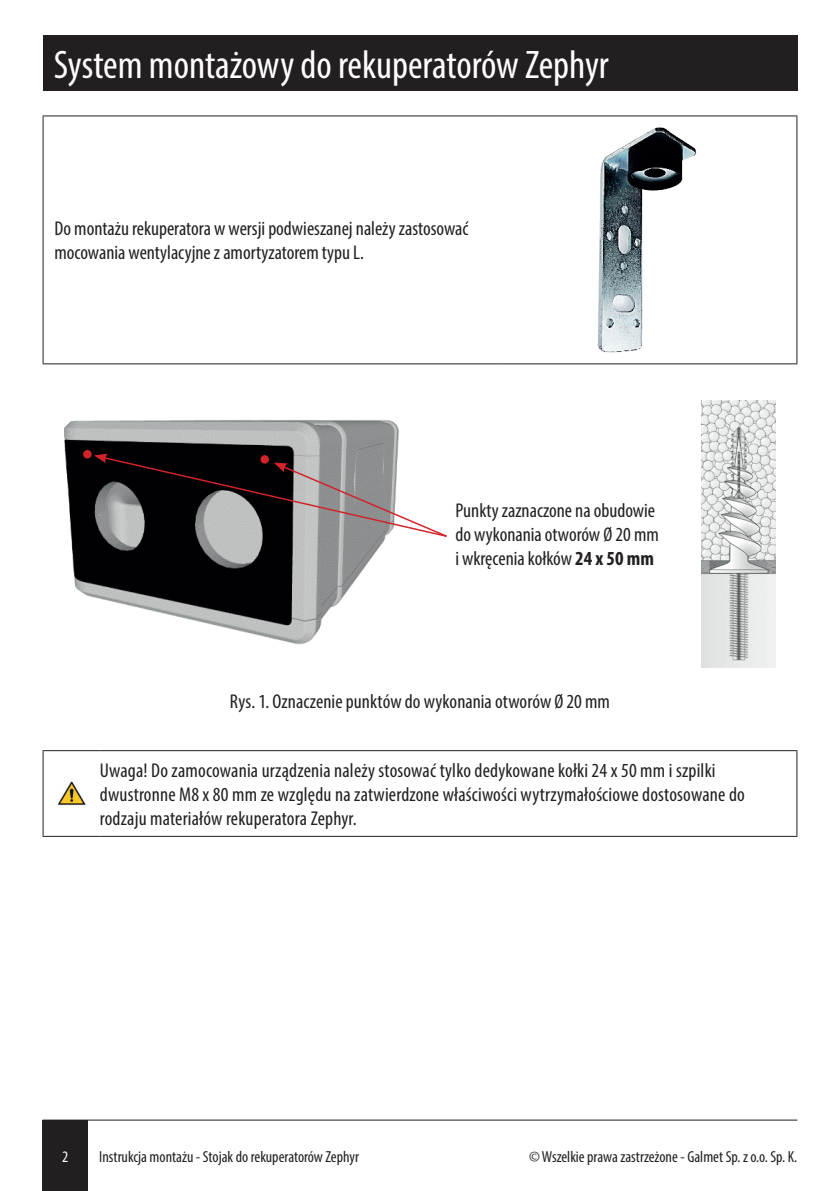
<style>
.page{position:relative;width:840px;height:1191px;background:#fff}
.page>*{position:absolute;margin:0;border:0;box-sizing:border-box;transform-origin:0 0}
.t1{font:condensed 40px "Myriad Pro";color:#fff}
.t2{font:condensed 20px/24px "Myriad Pro";color:#231f20}
.t3{font:condensed 16px "Myriad Pro";color:#231f20}
.t4{font:condensed 16px "Myriad Pro";color:#fff}
.s1{font-weight:700}
</style>
<div class="page">
<hr style="left:43px;top:1119px;width:754px;height:1px;background:#231f20">
<div style="left:43px;top:1120px;width:45px;height:71px;background:#231f20"></div>
<div style="left:43px;top:35px;width:754px;height:56px;background:#231f20"></div>
<hr style="left:43px;top:115px;width:454px;height:1px;background:#231f20">
<hr style="left:43px;top:116px;width:1px;height:247px;background:#231f20">
<hr style="left:497px;top:115px;width:300px;height:1px;background:#231f20">
<hr style="left:796px;top:116px;width:1px;height:247px;background:#231f20">
<hr style="left:43px;top:363px;width:454px;height:1px;background:#231f20">
<hr style="left:497px;top:363px;width:300px;height:1px;background:#231f20">
<img style="left:597px;top:127px;width:98px;height:225px">
<img style="left:65px;top:420px;width:334px;height:225px">
<div style="left:83px;top:450px;width:9px;height:8px;background:#d1232a;border-radius:50%"></div>
<svg style="left:94px;top:453px;width:353px;height:85px;background:#726d6f"></svg>
<img style="left:701px;top:400px;width:73px;height:267px">
<hr style="left:43px;top:750px;width:57px;height:1px;background:#231f20">
<hr style="left:43px;top:751px;width:1px;height:85px;background:#231f20">
<hr style="left:100px;top:750px;width:697px;height:1px;background:#231f20">
<hr style="left:796px;top:751px;width:1px;height:85px;background:#231f20">
<hr style="left:43px;top:836px;width:57px;height:1px;background:#231f20">
<hr style="left:100px;top:836px;width:697px;height:1px;background:#231f20">
<img style="left:57px;top:781px;width:29px;height:25px">
<h1 class="t1" style="left:54px;top:41px;width:556px">System montażowy do rekuperatorów Zephyr</h1>
<p class="t2" style="left:54px;top:216px;width:415px">Do montażu rekuperatora w wersji podwieszanej należy zastosować mocowania wentylacyjne z amortyzatorem typu L.</p>
<p class="t2" style="left:455px;top:498px;width:205px">Punkty zaznaczone na obudowie do wykonania otworów Ø 20 mm i wkręcenia kołków <span class="s1">24 x 50 mm</span></p>
<p class="t2" style="left:230px;top:689px;width:381px">Rys. 1. Oznaczenie punktów do wykonania otworów Ø 20 mm</p>
<p class="t2" style="left:100px;top:758px;width:646px">Uwaga! Do zamocowania urządzenia należy stosować tylko dedykowane kołki 24 x 50 mm i szpilki dwustronne M8 x 80 mm ze względu na zatwierdzone właściwości wytrzymałościowe dostosowane do rodzaju materiałów rekuperatora Zephyr.</p>
<p class="t4" style="left:62px;top:1146px;width:8px">2</p>
<p class="t3" style="left:99px;top:1146px;width:261px">Instrukcja montażu - Stojak do rekuperatorów Zephyr</p>
<p class="t3" style="left:528px;top:1146px;width:270px">© Wszelkie prawa zastrzeżone - Galmet Sp. z o.o. Sp. K.</p>
</div>
